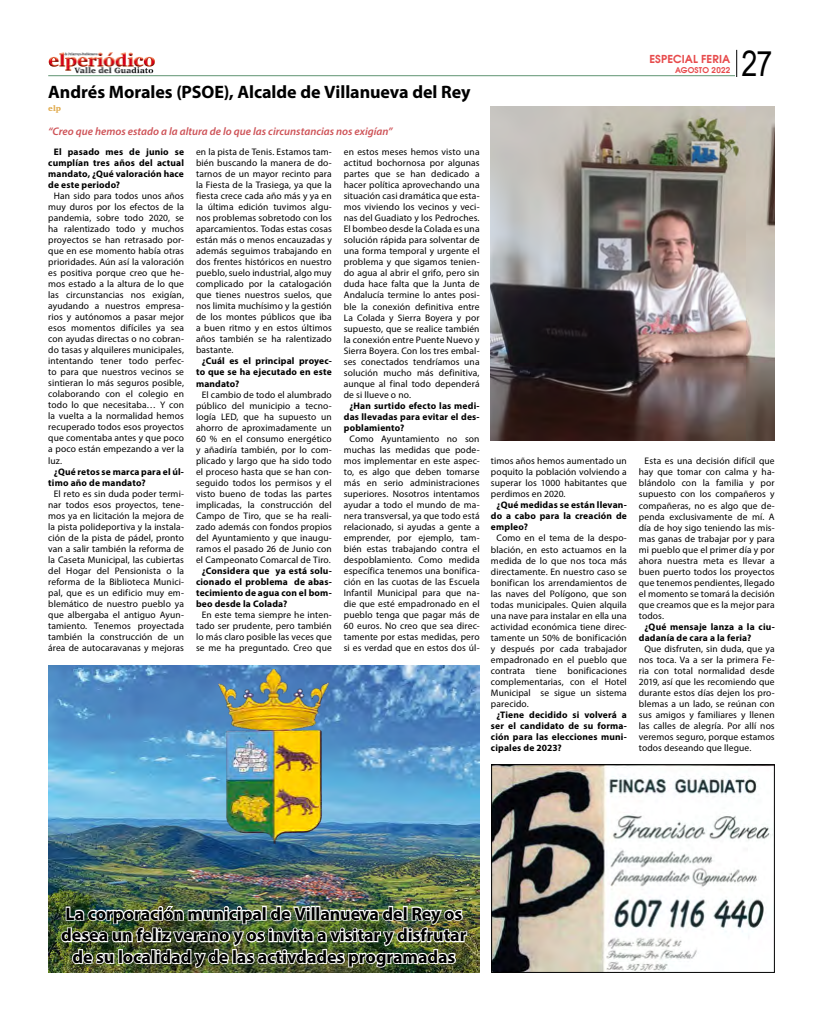
<style>
.page{position:relative;width:823px;height:1021px;background:#fff}
.page>*{position:absolute;margin:0;border:0;box-sizing:border-box;transform-origin:0 0}
.t1{font:35px "Arial Narrow";color:#000}
.t2{font:700 18px/21.6px "Myriad Pro";letter-spacing:-.005em;color:#000;text-align:center}
.t3{font:italic 600 11px "Myriad Pro";color:#ce5257}
.t4{font:700 11px "Avian";color:#e74b4c}
.t5{font:9.5px/11px "Myriad Pro";letter-spacing:.01em;color:#000;text-align:justify}
.t6{font:700 9.5px/11px "Myriad Pro";letter-spacing:.02em;color:#000;text-align:justify}
.t7{font:700 8px "Avian";letter-spacing:.025em;color:#e74b4c}
.t8{font:900 8px "Charter IT Cby BT";color:#e1ac50}
</style>
<div class="page">
<img style="left:49px;top:52px;width:106px;height:22px">
<svg style="left:736px;top:50px;width:1px;height:27px"></svg>
<hr style="left:48px;top:75px;width:686px;height:1px;background:#5f9472">
<img style="left:490px;top:106px;width:284px;height:334px">
<img style="left:48px;top:665px;width:431px;height:307px">
<img style="left:60px;top:876px;width:408px;height:97px">
<img style="left:218px;top:669px;width:114px;height:177px">
<img style="left:493px;top:766px;width:278px;height:204px">
<div style="left:491px;top:764px;width:283px;height:208px;border:1px solid #000"></div>
<h2 class="t2" style="left:48px;top:80px;width:423px">Andrés Morales (PSOE), Alcalde de Villanueva del Rey</h2>
<p class="t3" style="left:48px;top:124px;width:346px">“Creo que hemos estado a la altura de lo que las circunstancias nos exigían”</p>
<p class="t8" style="left:48px;top:103px;width:14px">elp</p>
<p class="t6" style="left:48px;top:146px;width:137px;text-indent:6px">El pasado mes de junio se cumplían tres años del actual mandato, ¿Qué valoración hace de este periodo?</p>
<p class="t5" style="left:48px;top:190px;width:137px;text-indent:6px">Han sido para todos unos años muy duros por los efectos de la pandemia, sobre todo 2020, se ha ralentizado todo y muchos proyectos se han retrasado por&shy;que en ese momento había otras prioridades. Aún así la valoración es positiva porque creo que he&shy;mos estado a la altura de lo que las circunstancias nos exigían, ayudando a nuestros empresa&shy;rios y autónomos a pasar mejor esos momentos difíciles ya sea con ayudas directas o no cobran&shy;do tasas y alquileres municipales, intentando tener todo perfec&shy;to para que nuestros vecinos se sintieran lo más seguros posible, colaborando con el colegio en todo lo que necesitaba… Y con la vuelta a la normalidad hemos recuperado todos esos proyectos que comentaba antes y que poco a poco están empezando a ver la luz.</p>
<p class="t6" style="left:48px;top:465px;width:137px;text-indent:6px">¿Qué retos se marca para el úl&shy;timo año de mandato?</p>
<p class="t5" style="left:48px;top:487px;width:137px;text-align:center">El reto es sin duda poder termi&shy;nar todos esos proyectos, tene&shy;mos ya en licitación la mejora de la pista polideportiva y la instala&shy;ción de la pista de pádel, pronto van a salir también la reforma de la Caseta Municipal, las cubiertas del Hogar del Pensionista o la reforma de la Biblioteca Munici&shy;pal, que es un edificio muy em&shy;blemático de nuestro pueblo ya que albergaba el antiguo Ayun&shy;tamiento. Tenemos proyectada también la construcción de un área de autocaravanas y mejoras</p>
<p class="t5" style="left:196px;top:146px;width:137px">en la pista de Tenis. Estamos tam&shy;bién buscando la manera de do&shy;tarnos de un mayor recinto para la Fiesta de la Trasiega, ya que la fiesta crece cada año más y ya en la última edición tuvimos algu&shy;nos problemas sobretodo con los aparcamientos. Todas estas cosas están más o menos encauzadas y además seguimos trabajando en dos frentes históricos en nuestro pueblo, suelo industrial, algo muy complicado por la catalogación que tienes nuestros suelos, que nos limita muchísimo y la gestión de los montes públicos que iba a buen ritmo y en estos últimos años también se ha ralentizado bastante.</p>
<p class="t6" style="left:196px;top:355px;width:137px;text-indent:6px">¿Cuál es el principal proyec&shy;to que se ha ejecutado en este mandato?</p>
<p class="t5" style="left:196px;top:388px;width:137px;text-align:center">El cambio de todo el alumbrado público del municipio a tecno&shy;logía LED, que ha supuesto un ahorro de aproximadamente un<br>60 % en el consumo energético y añadiría también, por lo com&shy;plicado y largo que ha sido todo el proceso hasta que se han con&shy;seguido todos los permisos y el visto bueno de todas las partes implicadas, la construcción del<br>Campo de Tiro, que se ha reali&shy;zado además con fondos propios del Ayuntamiento y que inaugu&shy;ramos el pasado 26 de Junio con el Campeonato Comarcal de Tiro.</p>
<p class="t6" style="left:196px;top:564px;width:137px;text-indent:6px">¿Considera que ya está solu&shy;cionado el problema de abas&shy;tecimiento de agua con el bom&shy;beo desde la Colada?</p>
<p class="t5" style="left:196px;top:608px;width:137px;text-align:center">En este tema siempre he inten&shy;tado ser prudente, pero también lo más claro posible las veces que se me ha preguntado. Creo que</p>
<p class="t5" style="left:343px;top:146px;width:137px">en estos meses hemos visto una actitud bochornosa por algunas partes que se han dedicado a hacer política aprovechando una situación casi dramática que esta&shy;mos viviendo los vecinos y veci&shy;nas del Guadiato y los Pedroches.<br>El bombeo desde la Colada es una solución rápida para solventar de una forma temporal y urgente el problema y que sigamos tenien&shy;do agua al abrir el grifo, pero sin duda hace falta que la Junta de Andalucía termine lo antes posi&shy;ble la conexión definitiva entre La Colada y Sierra Boyera y por supuesto, que se realice también la conexión entre Puente Nuevo y Sierra Boyera. Con los tres embal&shy;ses conectados tendríamos una solución mucho más definitiva, aunque al final todo dependerá de si llueve o no.</p>
<p class="t6" style="left:343px;top:399px;width:137px;text-indent:6px">¿Han surtido efecto las medi&shy;das llevadas para evitar el des&shy;poblamiento?</p>
<p class="t5" style="left:343px;top:433px;width:137px;text-align:center">Como Ayuntamiento no son muchas las medidas que pode&shy;mos implementar en este aspec&shy;to, es algo que deben tomarse más en serio administraciones superiores. Nosotros intentamos ayudar a todo el mundo de ma&shy;nera transversal, ya que todo está relacionado, si ayudas a gente a emprender, por ejemplo, tam&shy;bién estas trabajando contra el despoblamiento. Como medida específica tenemos una bonifica&shy;ción en las cuotas de las Escuela<br>Infantil Municipal para que na&shy;die que esté empadronado en el pueblo tenga que pagar más de<br>60 euros. No creo que sea direc&shy;tamente por estas medidas, pero si es verdad que en estos dos úl-</p>
<p class="t5" style="left:490px;top:455px;width:137px">timos años hemos aumentado un poquito la población volviendo a superar los 1000 habitantes que perdimos en 2020.</p>
<p class="t6" style="left:490px;top:499px;width:137px;text-indent:6px">¿Qué medidas se están llevan&shy;do a cabo para la creación de empleo?</p>
<p class="t5" style="left:490px;top:532px;width:137px;text-indent:6px">Como en el tema de la despo&shy;blación, en esto actuamos en la medida de lo que nos toca más directamente. En nuestro caso se bonifican los arrendamientos de las naves del Polígono, que son todas municipales. Quien alquila una nave para instalar en ella una actividad económica tiene direc&shy;tamente un 50% de bonificación y después por cada trabajador empadronado en el pueblo que contrata tiene bonificaciones complementarias, con el Hotel Municipal se sigue un sistema parecido.</p>
<p class="t6" style="left:490px;top:708px;width:137px;text-indent:6px">¿Tiene decidido si volverá a ser el candidato de su forma&shy;ción para las elecciones muni&shy;cipales de 2023?</p>
<p class="t4" style="left:649px;top:52px;width:82px">ESPECIAL FERIA</p>
<p class="t7" style="left:674px;top:64px;width:57px">AGOSTO 2022</p>
<h1 class="t1" style="left:740px;top:38px;width:33px">27</h1>
<p class="t5" style="left:638px;top:455px;width:137px;text-indent:6px">Esta es una decisión difícil que hay que tomar con calma y ha&shy;blándolo con la familia y por supuesto con los compañeros y compañeras, no es algo que de&shy;penda exclusivamente de mí. A día de hoy sigo teniendo las mis&shy;mas ganas de trabajar por y para mi pueblo que el primer día y por ahora nuestra meta es llevar a buen puerto todos los proyectos que tenemos pendientes, llegado el momento se tomará la decisión que creamos que es la mejor para todos.</p>
<p class="t6" style="left:638px;top:620px;width:137px;text-indent:6px">¿Qué mensaje lanza a la ciu&shy;dadanía de cara a la feria?</p>
<p class="t5" style="left:638px;top:642px;width:137px;text-indent:6px">Que disfruten, sin duda, que ya nos toca. Va a ser la primera Fe&shy;ria con total normalidad desde 2019, así que les recomiendo que durante estos días dejen los pro&shy;blemas a un lado, se reúnan con sus amigos y familiares y llenen las calles de alegría. Por allí nos veremos seguro, porque estamos todos deseando que llegue.</p>
<h2 class="t2" style="left:61px;top:902px;width:406px">La corporación municipal de Villanueva del Rey os desea un feliz verano y os invita a visitar y disfrutar de su localidad y de las activdades programadas</h2>
</div>
